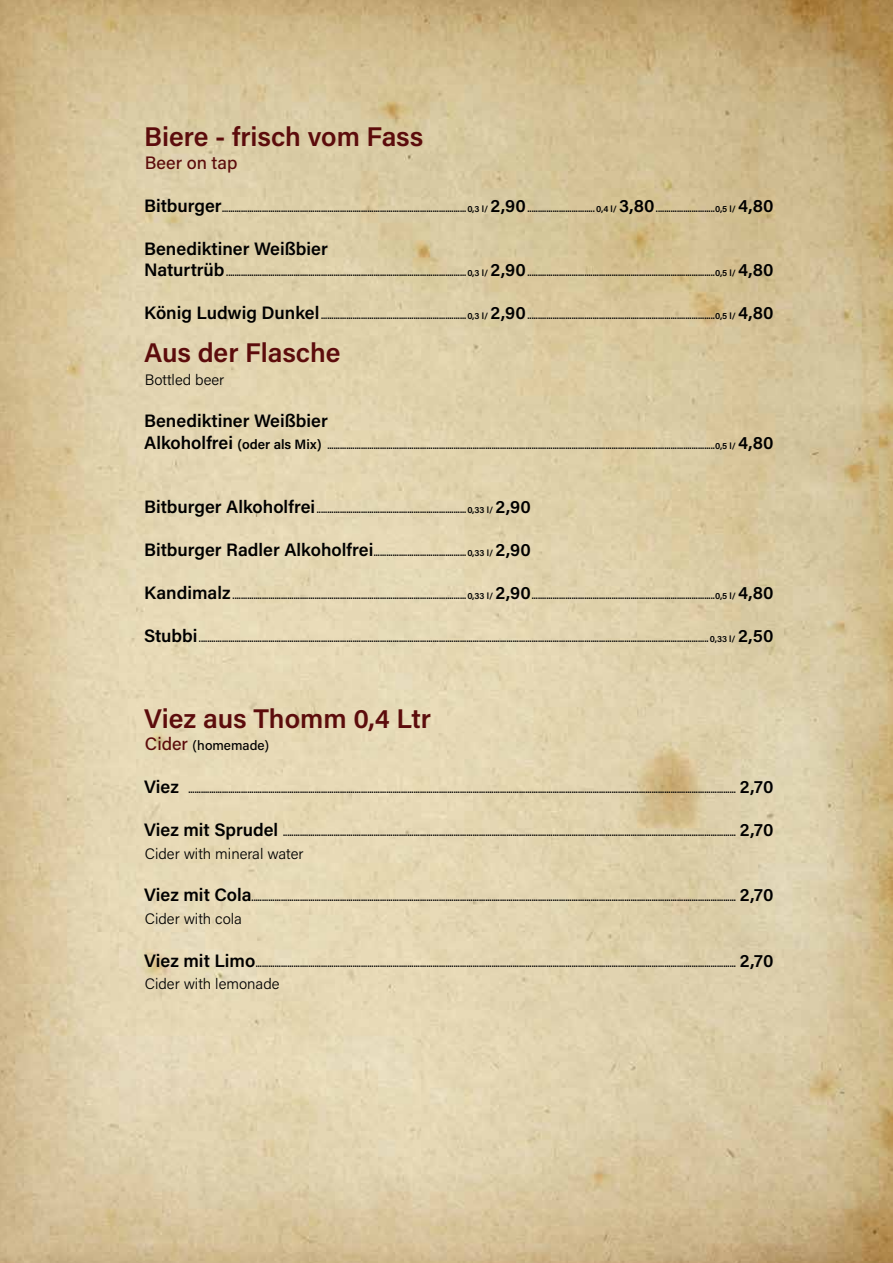
<style>
.page{position:relative;width:893px;height:1263px;background:#fff}
.page>*{position:absolute;margin:0;border:0;box-sizing:border-box;transform-origin:0 0}
.t1{font:600 27px "Acumin Pro";letter-spacing:-.005em;color:#5c0c0c}
.t2{font:600 18px "Acumin Pro";color:#000}
.t3{font:500 18px "Acumin Pro";color:#5c0c0c}
.t4{font:300 15.15px "Acumin Pro";color:#000}
.t5{font:500 13.5px "Acumin Pro";color:#000}
.t6{font:600 9px "Acumin Pro";letter-spacing:.005em;color:#000}
.s1{font-size:18px}
.s2{font-size:13.5px}
.s3{font-size:18px;color:#5c0c0c}
</style>
<div class="page">
<img style="left:0;top:0;width:893px;height:1263px">
<h1 class="t1" style="left:144px;top:118px;width:281px">Biere - frisch vom Fass</h1>
<h2 class="t3" style="left:145px;top:150px;width:94px">Beer on tap</h2>
<p class="t6" style="left:144px;top:202px;width:631px"><span class="s1">Bitburger</span>....................................................................................................................0,3 l/ <span class="s1">2,90</span> ................................ 0,4 l/ <span class="s1">3,80</span> ............................0,5 l/ <span class="s1">4,80</span></p>
<h2 class="t2" style="left:144px;top:236px;width:185px">Benediktiner Weißbier</h2>
<p class="t6" style="left:144px;top:267px;width:631px"><span class="s1">Naturtrüb</span> ..................................................................................................................0,3 l/ <span class="s1">2,90</span> .........................................................................................0,5 l/ <span class="s1">4,80</span></p>
<p class="t6" style="left:144px;top:310px;width:631px"><span class="s1">König Ludwig Dunkel</span> .....................................................................0,3 l/ <span class="s1">2,90</span> .........................................................................................0,5 l/ <span class="s1">4,80</span></p>
<h1 class="t1" style="left:144px;top:334px;width:198px">Aus der Flasche</h1>
<h3 class="t4" style="left:145px;top:369px;width:81px">Bottled beer</h3>
<h2 class="t2" style="left:144px;top:408px;width:185px">Benediktiner Weißbier</h2>
<p class="t6" style="left:144px;top:440px;width:631px"><span class="s1">Alkoholfrei</span> <span class="s2">(oder als Mix)</span> ........................................................................................................................................................................................0,5 l/ <span class="s1">4,80</span></p>
<p class="t6" style="left:144px;top:504px;width:388px"><span class="s1">Bitburger Alkoholfrei</span> .......................................................................0,33 l/ <span class="s1">2,90</span></p>
<p class="t6" style="left:144px;top:547px;width:388px"><span class="s1">Bitburger Radler Alkoholfrei</span>............................................0,33 l/ <span class="s1">2,90</span></p>
<p class="t6" style="left:144px;top:590px;width:631px"><span class="s1">Kandimalz</span> ...............................................................................................................0,33 l/ <span class="s1">2,90</span>.......................................................................................0,5 l/ <span class="s1">4,80</span></p>
<p class="t6" style="left:144px;top:633px;width:631px"><span class="s1">Stubbi</span>..................................................................................................................................................................................................................................................0,33 l/ <span class="s1">2,50</span></p>
<h1 class="t1" style="left:144px;top:699px;width:288px">Viez aus Thomm 0,4 Ltr</h1>
<h3 class="t5" style="left:145px;top:736px;width:126px"><span class="s3">Cider</span> (homemade)</h3>
<p class="t6" style="left:144px;top:784px;width:631px"><span class="s1">Viez</span> .................................................................................................................................................................................................................................................................... <span class="s1">2,70</span></p>
<p class="t6" style="left:144px;top:826px;width:631px"><span class="s1">Viez mit Sprudel</span> ....................................................................................................................................................................................................................... <span class="s1">2,70</span></p>
<h3 class="t4" style="left:145px;top:843px;width:160px">Cider with mineral water</h3>
<p class="t6" style="left:144px;top:892px;width:631px"><span class="s1">Viez mit Cola</span>...................................................................................................................................................................................................................................... <span class="s1">2,70</span></p>
<h3 class="t4" style="left:145px;top:908px;width:99px">Cider with cola</h3>
<p class="t6" style="left:144px;top:957px;width:631px"><span class="s1">Viez mit Limo</span>.................................................................................................................................................................................................................................... <span class="s1">2,70</span></p>
<h3 class="t4" style="left:145px;top:973px;width:136px">Cider with lemonade</h3>
</div>
